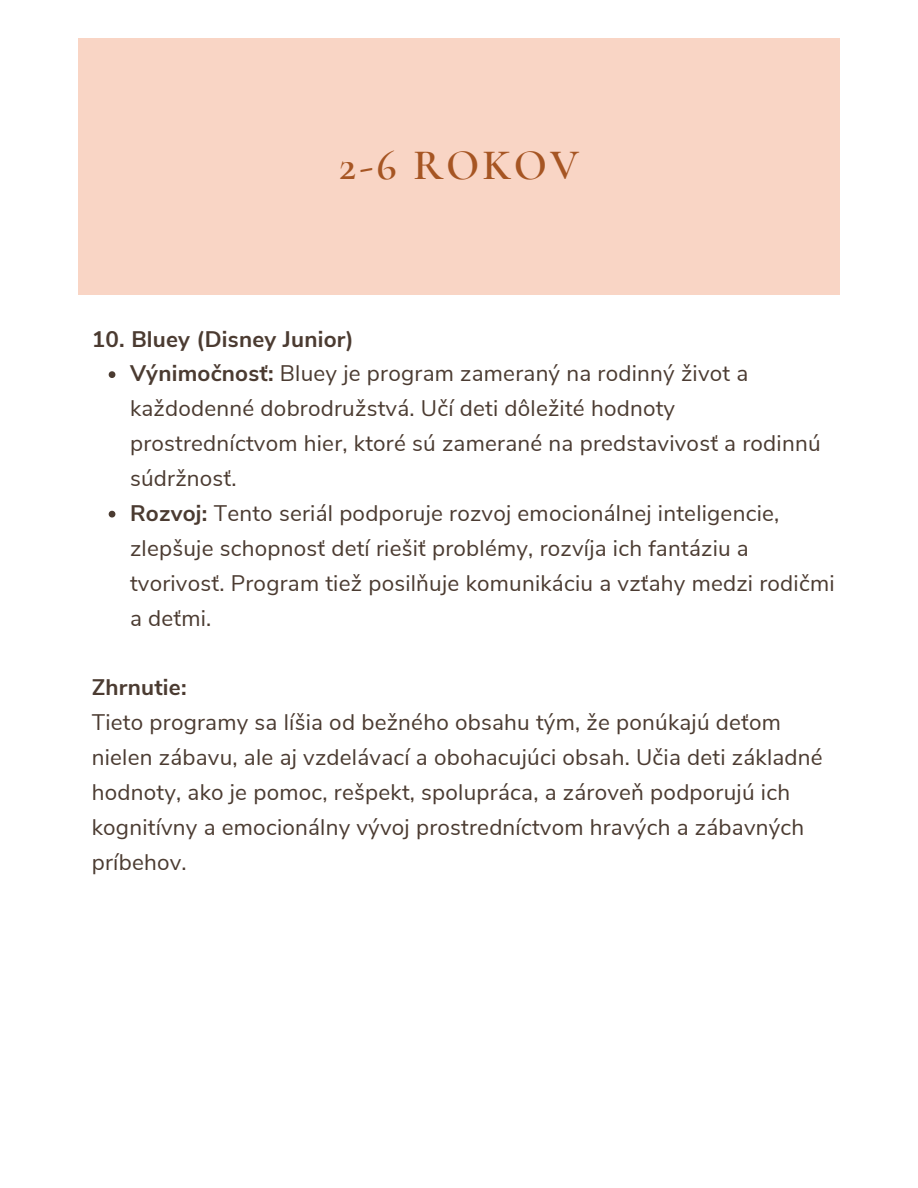
<style>
.page{position:relative;width:918px;height:1188px;background:#fff}
.page>*{position:absolute;margin:0;border:0;box-sizing:border-box;transform-origin:0 0}
.t1{font:600 43.5px "Cormorant Garamond";letter-spacing:.07em;color:#a65523}
.t2{font:22.5px/34.8px "Nunito Sans";letter-spacing:.01em;color:#4b3b31}
.t3{font:700 22.5px "Nunito Sans";letter-spacing:.01em;color:#4b3b31}
.s1{font-weight:700}
</style>
<div class="page">
<div style="left:78px;top:39px;width:762px;height:256px;background:#f9d1bf"></div>
<svg style="left:109px;top:371px;width:6px;height:7px"></svg>
<svg style="left:109px;top:511px;width:6px;height:7px"></svg>
<h1 class="t1" style="left:339px;top:139px;width:242px">2-6 ROKOV</h1>
<h2 class="t3" style="left:92px;top:324px;width:263px">10. Bluey (Disney Junior)</h2>
<p class="t2" style="left:130px;top:357px;width:692px"><span class="s1">Výnimočnosť:</span> Bluey je program zameraný na rodinný život a každodenné dobrodružstvá. Učí deti dôležité hodnoty prostredníctvom hier, ktoré sú zamerané na predstavivosť a rodinnú súdržnosť.</p>
<p class="t2" style="left:130px;top:496px;width:706px"><span class="s1">Rozvoj:</span> Tento seriál podporuje rozvoj emocionálnej inteligencie, zlepšuje schopnosť detí riešiť problémy, rozvíja ich fantáziu a tvorivosť. Program tiež posilňuje komunikáciu a vzťahy medzi rodičmi a deťmi.</p>
<p class="t3" style="left:92px;top:673px;width:96px">Zhrnutie:</p>
<p class="t2" style="left:92px;top:705px;width:732px">Tieto programy sa líšia od bežného obsahu tým, že ponúkajú deťom nielen zábavu, ale aj vzdelávací a obohacujúci obsah. Učia deti základné hodnoty, ako je pomoc, rešpekt, spolupráca, a zároveň podporujú ich kognitívny a emocionálny vývoj prostredníctvom hravých a zábavných príbehov.</p>
</div>
